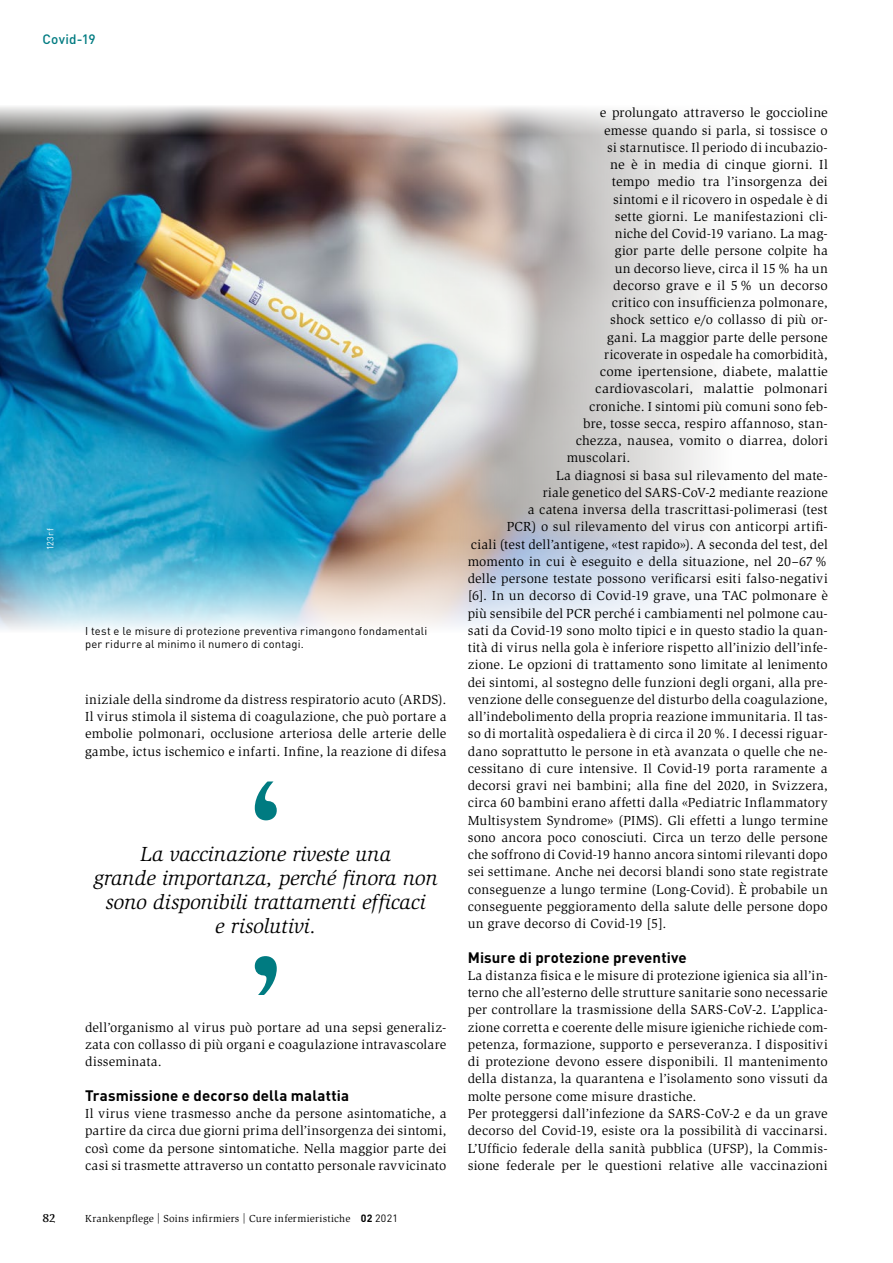
<style>
.page{position:relative;width:893px;height:1263px;background:#fff}
.page>*{position:absolute;margin:0;border:0;box-sizing:border-box;transform-origin:0 0}
.t1{font:italic 21px/24px "Slimbach Std";letter-spacing:-.005em;color:#000;text-align:center}
.t2{font:700 15px "DIN Pro";letter-spacing:.01em;color:#000}
.t3{font:13.5px/17.2px "Slimbach Std";letter-spacing:.015em;color:#000;text-align:justify}
.t4{font:500 13.5px "DIN Pro";letter-spacing:.01em;color:#007b81}
.t5{font:700 12px "Esta Pro";color:#000}
.t6{font:11.25px/13.5px "DIN Pro";letter-spacing:.02em;color:#000}
.t7{font:10.5px "Slimbach Std";letter-spacing:.025em;color:#000}
.t8{font:9px "DIN Pro";letter-spacing:.04em;color:#fff}
.s1{font-family:"DIN Pro";font-weight:700}
.s2{font-family:"DIN Pro"}
</style>
<div class="page">
<img style="left:0;top:135px;width:711px;height:394px">
<svg style="left:0;top:106px;width:709px;height:29px"></svg>
<svg style="left:0;top:529px;width:714px;height:101px"></svg>
<svg style="left:255px;top:781px;width:22px;height:39px"></svg>
<svg style="left:255px;top:956px;width:22px;height:39px"></svg>
<p class="t4" style="left:43px;top:30px;width:55px">Covid-19</p>
<p class="t8" style="left:44px;top:550px;width:23px;rotate:-90deg">123rf</p>
<p class="t6" style="left:85px;top:624px;width:344px">I test e le misure di protezione preventiva rimangono fondamentali per ridurre al minimo il numero di contagi.</p>
<p class="t3" style="left:85px;top:691px;width:363px">iniziale della sindrome da distress respiratorio acuto (ARDS).<br>Il virus stimola il sistema di coagulazione, che può portare a embolie polmonari, occlusione arteriosa delle arterie delle gambe, ictus ischemico e infarti. Infine, la reazione di difesa</p>
<h1 class="t1" style="left:94px;top:842px;width:346px">La vaccinazione riveste una<br>grande importanza, perché finora non sono disponibili trattamenti efficaci<br>e risolutivi.</h1>
<p class="t3" style="left:85px;top:1019px;width:363px">dell’organismo al virus può portare ad una sepsi generaliz&shy;zata con collasso di più organi e coagulazione intravascolare disseminata.</p>
<p class="t2" style="left:85px;top:1085px;width:265px">Trasmissione e decorso della malattia</p>
<p class="t3" style="left:85px;top:1105px;width:363px">Il virus viene trasmesso anche da persone asintomatiche, a partire da circa due giorni prima dell’insorgenza dei sintomi, così come da persone sintomatiche. Nella maggior parte dei casi si trasmette attraverso un contatto personale ravvicinato</p>
<p class="t5" style="left:43px;top:1209px;width:15px">82</p>
<p class="t7" style="left:85px;top:1212px;width:314px">Krankenpflege | Soins infirmiers | Cure infermieristiche <span class="s1">02</span> <span class="s2">2021</span></p>
<p class="t3" style="left:600px;top:104px;width:230px">e prolungato attraverso le goccioline</p>
<p class="t3" style="left:604px;top:122px;width:225px">emesse quando si parla, si tossisce o</p>
<p class="t3" style="left:607px;top:139px;width:222px">si starnutisce. Il periodo di incubazio-</p>
<p class="t3" style="left:610px;top:156px;width:219px">ne è in media di cinque giorni. Il</p>
<p class="t3" style="left:612px;top:173px;width:217px">tempo medio tra l’insorgenza dei</p>
<p class="t3" style="left:613px;top:191px;width:216px">sintomi e il ricovero in ospedale è di</p>
<p class="t3" style="left:615px;top:208px;width:215px">sette giorni. Le manifestazioni cli-</p>
<p class="t3" style="left:615px;top:225px;width:215px">niche del Covid-19 variano. La mag-</p>
<p class="t3" style="left:615px;top:242px;width:215px">gior parte delle persone colpite ha</p>
<p class="t3" style="left:615px;top:260px;width:214px">un decorso lieve, circa il 15% ha un</p>
<p class="t3" style="left:613px;top:277px;width:216px">decorso grave e il 5% un decorso</p>
<p class="t3" style="left:612px;top:294px;width:217px">critico con insufficienza polmonare,</p>
<p class="t3" style="left:610px;top:311px;width:219px">shock settico e/o collasso di più or-</p>
<p class="t3" style="left:607px;top:329px;width:222px">gani. La maggior parte delle persone</p>
<p class="t3" style="left:604px;top:346px;width:225px">ricoverate in ospedale ha comorbidità,</p>
<p class="t3" style="left:600px;top:363px;width:230px">come ipertensione, diabete, malattie</p>
<p class="t3" style="left:595px;top:380px;width:234px">cardiovascolari, malattie polmonari</p>
<p class="t3" style="left:589px;top:398px;width:240px">croniche. I sintomi più comuni sono feb-</p>
<p class="t3" style="left:583px;top:415px;width:246px">bre, tosse secca, respiro affannoso, stan-</p>
<p class="t3" style="left:576px;top:432px;width:254px">chezza, nausea, vomito o diarrea, dolori</p>
<p class="t3" style="left:567px;top:449px;width:65px">muscolari.</p>
<p class="t3" style="left:556px;top:467px;width:273px">La diagnosi si basa sul rilevamento del mate-</p>
<p class="t3" style="left:543px;top:484px;width:287px">riale genetico del SARS-CoV-2 mediante reazione</p>
<p class="t3" style="left:528px;top:501px;width:301px">a catena inversa della trascrittasi-polimerasi (test</p>
<p class="t3" style="left:507px;top:518px;width:323px">PCR) o sul rilevamento del virus con anticorpi artifi-</p>
<p class="t3" style="left:471px;top:536px;width:358px">ciali (test dell’antigene, «test rapido»). A seconda del test, del</p>
<p class="t3" style="left:468px;top:553px;width:362px">momento in cui è eseguito e della situazione, nel 20–67%</p>
<p class="t3" style="left:468px;top:570px;width:362px">delle persone testate possono verificarsi esiti falso-negativi</p>
<p class="t3" style="left:468px;top:587px;width:362px">[6]. In un decorso di Covid-19 grave, una TAC polmonare è</p>
<p class="t3" style="left:468px;top:605px;width:362px">più sensibile del PCR perché i cambiamenti nel polmone cau-</p>
<p class="t3" style="left:468px;top:622px;width:362px">sati da Covid-19 sono molto tipici e in questo stadio la quan-</p>
<p class="t3" style="left:468px;top:639px;width:362px">tità di virus nella gola è inferiore rispetto all’inizio dell’infe-</p>
<p class="t3" style="left:468px;top:656px;width:361px">zione. Le opzioni di trattamento sono limitate al lenimento</p>
<p class="t3" style="left:468px;top:674px;width:362px">dei sintomi, al sostegno delle funzioni degli organi, alla pre-</p>
<p class="t3" style="left:468px;top:691px;width:362px">venzione delle conseguenze del disturbo della coagulazione,</p>
<p class="t3" style="left:468px;top:708px;width:362px">all’indebolimento della propria reazione immunitaria. Il tas-</p>
<p class="t3" style="left:468px;top:725px;width:361px">so di mortalità ospedaliera è di circa il 20%. I decessi riguar-</p>
<p class="t3" style="left:468px;top:743px;width:362px">dano soprattutto le persone in età avanzata o quelle che ne-</p>
<p class="t3" style="left:468px;top:760px;width:361px">cessitano di cure intensive. Il Covid-19 porta raramente a</p>
<p class="t3" style="left:468px;top:777px;width:362px">decorsi gravi nei bambini; alla fine del 2020, in Svizzera,</p>
<p class="t3" style="left:468px;top:794px;width:362px">circa 60 bambini erano affetti dalla «Pediatric Inflammatory</p>
<p class="t3" style="left:468px;top:812px;width:362px">Multisystem Syndrome» (PIMS). Gli effetti a lungo termine</p>
<p class="t3" style="left:468px;top:829px;width:361px">sono ancora poco conosciuti. Circa un terzo delle persone</p>
<p class="t3" style="left:468px;top:846px;width:361px">che soffrono di Covid-19 hanno ancora sintomi rilevanti dopo</p>
<p class="t3" style="left:468px;top:863px;width:362px">sei settimane. Anche nei decorsi blandi sono state registrate</p>
<p class="t3" style="left:468px;top:881px;width:361px">conseguenze a lungo termine (Long-Covid). È probabile un</p>
<p class="t3" style="left:468px;top:898px;width:362px">conseguente peggioramento della salute delle persone dopo</p>
<p class="t3" style="left:468px;top:915px;width:200px">un grave decorso di Covid-19 [5].</p>
<p class="t2" style="left:468px;top:947px;width:221px">Misure di protezione preventive</p>
<p class="t3" style="left:468px;top:967px;width:362px;text-align:left">La distanza fisica e le misure di protezione igienica sia all’in&shy;terno che all’esterno delle strutture sanitarie sono necessarie per controllare la trasmissione della SARS-CoV-2. L’applica&shy;zione corretta e coerente delle misure igieniche richiede com&shy;petenza, formazione, supporto e perseveranza. I dispositivi di protezione devono essere disponibili. Il mantenimento della distanza, la quarantena e l’isolamento sono vissuti da molte persone come misure drastiche.<br>Per proteggersi dall’infezione da SARS-CoV-2 e da un grave decorso del Covid-19, esiste ora la possibilità di vaccinarsi.<br>L’Ufficio federale della sanità pubblica (UFSP), la Commis&shy;sione federale per le questioni relative alle vaccinazioni</p>
</div>
